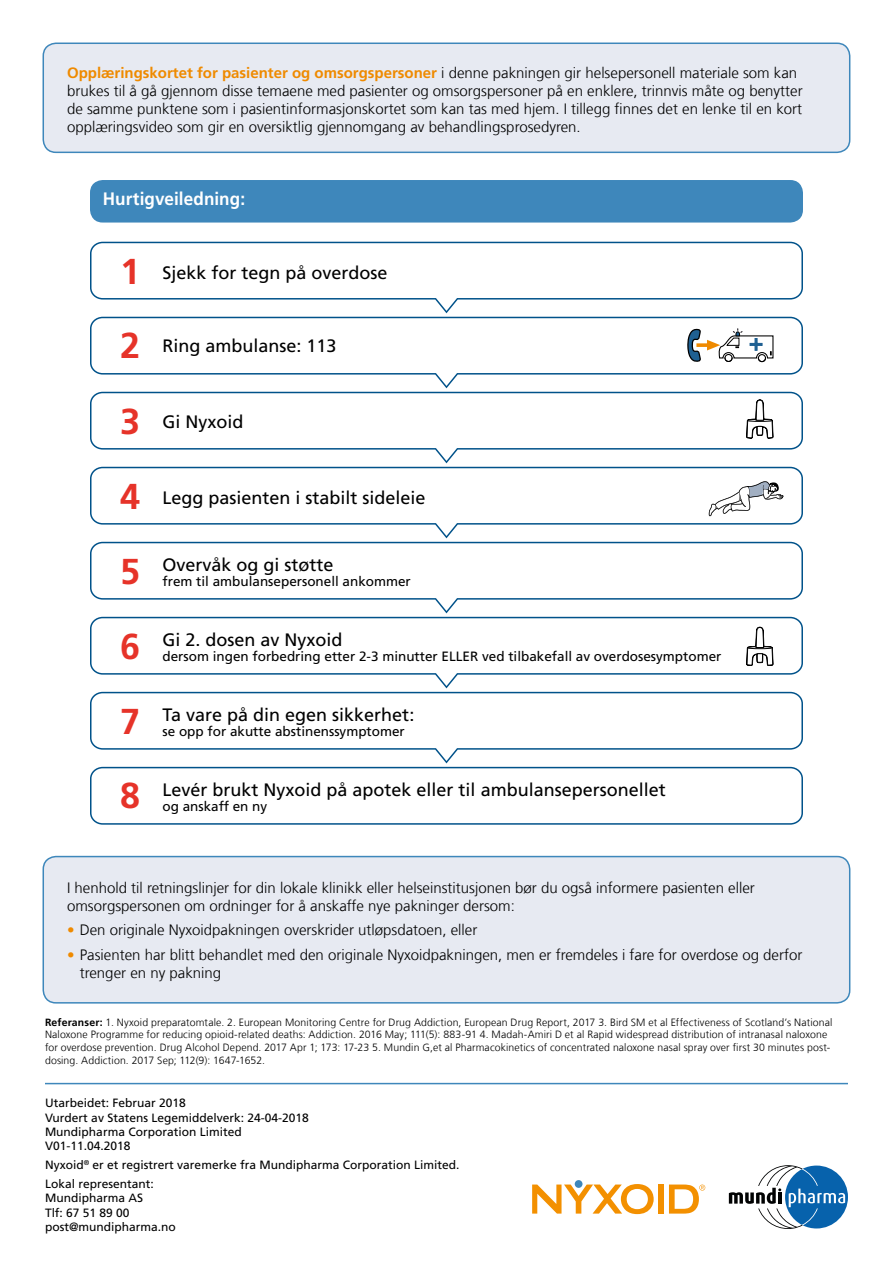
<style>
.page{position:relative;width:893px;height:1263px;background:#fff}
.page>*{position:absolute;margin:0;border:0;box-sizing:border-box;transform-origin:0 0}
.t1{font:18px "Frutiger LT Com";color:#000}
.t2{font:700 18px "Frutiger LT Com";letter-spacing:.005em;color:#fff;scale:.95 1}
.t3{font:300 15px/18px "Frutiger LT Com";color:#000}
.t4{font:13.5px "Frutiger LT Com";color:#000}
.t5{font:12px/14.4px "Frutiger LT Com";color:#000}
.t6{font:300 10.5px/12.6px "Frutiger LT Com";letter-spacing:.01em;color:#000}
.s1{font-weight:700;color:#ef8a00}
.s2{font-weight:700;font-size:36px;color:#e63329}
.s3{color:#ef8a00}
.s4{font-weight:700}
</style>
<div class="page">
<div style="left:43px;top:43px;width:807px;height:109px;background:#e7eaf2;border-radius:13px"></div>
<div style="left:43px;top:43px;width:807px;height:110px;border:2px solid #3e87bb;border-radius:13px"></div>
<div style="left:43px;top:856px;width:807px;height:147px;background:#e7eaf2;border-radius:13px"></div>
<div style="left:43px;top:856px;width:807px;height:147px;border:2px solid #3e87bb;border-radius:13px"></div>
<svg style="left:729px;top:1165px;width:119px;height:64px"></svg>
<svg style="left:90px;top:242px;width:713px;height:71px"></svg>
<svg style="left:90px;top:317px;width:713px;height:71px"></svg>
<svg style="left:687px;top:294px;width:87px;height:77px"></svg>
<svg style="left:90px;top:392px;width:713px;height:71px"></svg>
<svg style="left:90px;top:542px;width:713px;height:71px"></svg>
<svg style="left:90px;top:617px;width:713px;height:71px"></svg>
<svg style="left:746px;top:626px;width:28px;height:66px"></svg>
<svg style="left:90px;top:692px;width:713px;height:71px"></svg>
<svg style="left:90px;top:767px;width:713px;height:58px"></svg>
<svg style="left:90px;top:467px;width:713px;height:71px"></svg>
<svg style="left:708px;top:399px;width:77px;height:128px"></svg>
<div style="left:90px;top:180px;width:713px;height:43px;background:#3e87bb;border-radius:13px"></div>
<hr style="left:45px;top:1083px;width:803px;height:1px;background:#3e87bb">
<div style="left:658px;top:1184px;width:5px;height:29px;background:#f39000"></div>
<svg style="left:532px;top:1184px;width:122px;height:30px"></svg>
<div style="left:575px;top:1180px;width:7px;height:8px;background:#3e87bb;border-radius:50%"></div>
<svg style="left:669px;top:1184px;width:36px;height:29px"></svg>
<p class="t3" style="left:67px;top:63px;width:737px"><span class="s1">Opplæringskortet for pasienter og omsorgspersoner</span> i denne pakningen gir helsepersonell materiale som kan brukes til å gå gjennom disse temaene med pasienter og omsorgspersoner på en enklere, trinnvis måte og benytter de samme punktene som i pasientinformasjonskortet som kan tas med hjem. I tillegg finnes det en lenke til en kort opplæringsvideo som gir en oversiktlig gjennomgang av behandlingsprosedyren.</p>
<p class="t2" style="left:103px;top:188px;width:151px">Hurtigveiledning:</p>
<p class="t1" style="left:120px;top:262px;width:269px"><span class="s2">1</span> Sjekk for tegn på overdose</p>
<p class="t1" style="left:120px;top:336px;width:218px"><span class="s2">2</span> Ring ambulanse: 113</p>
<p class="t1" style="left:120px;top:411px;width:125px"><span class="s2">3</span> Gi Nyxoid</p>
<p class="t1" style="left:120px;top:487px;width:307px"><span class="s2">4</span> Legg pasienten i stabilt sideleie</p>
<p class="t1" style="left:120px;top:555px;width:215px"><span class="s2">5</span> Overvåk og gi støtte</p>
<p class="t4" style="left:163px;top:574px;width:250px">frem til ambulansepersonell ankommer</p>
<p class="t1" style="left:120px;top:629px;width:224px"><span class="s2">6</span> Gi 2. dosen av Nyxoid</p>
<p class="t4" style="left:163px;top:649px;width:560px">dersom ingen forbedring etter 2-3 minutter ELLER ved tilbakefall av overdosesymptomer</p>
<p class="t1" style="left:120px;top:705px;width:296px"><span class="s2">7</span> Ta vare på din egen sikkerhet:</p>
<p class="t4" style="left:163px;top:724px;width:244px">se opp for akutte abstinenssymptomer</p>
<p class="t1" style="left:120px;top:779px;width:547px"><span class="s2">8</span> Levér brukt Nyxoid på apotek eller til ambulansepersonellet</p>
<p class="t4" style="left:163px;top:798px;width:106px">og anskaff en ny</p>
<p class="t3" style="left:67px;top:879px;width:689px">I henhold til retningslinjer for din lokale klinikk eller helseinstitusjonen bør du også informere pasienten eller omsorgspersonen om ordninger for å anskaffe nye pakninger dersom:</p>
<p class="t3" style="left:67px;top:921px;width:412px"><span class="s3">•</span> Den originale Nyxoidpakningen overskrider utløpsdatoen, eller</p>
<p class="t3" style="left:80px;top:945px;width:724px;text-indent:-13px"><span class="s3">•</span> Pasienten har blitt behandlet med den originale Nyxoidpakningen, men er fremdeles i fare for overdose og derfor trenger en ny pakning</p>
<p class="t6" style="left:45px;top:1016px;width:789px"><span class="s4">Referanser:</span> 1. Nyxoid preparatomtale. 2. European Monitoring Centre for Drug Addiction, European Drug Report, 2017 3. Bird SM et al Effectiveness of Scotland’s National Naloxone Programme for reducing opioid-related deaths: Addiction. 2016 May; 111(5): 883-91 4. Madah-Amiri D et al Rapid widespread distribution of intranasal naloxone for overdose prevention. Drug Alcohol Depend. 2017 Apr 1; 173: 17-23 5. Mundin G,et al Pharmacokinetics of concentrated naloxone nasal spray over first 30 minutes post&shy;dosing. Addiction. 2017 Sep; 112(9): 1647-1652.</p>
<p class="t5" style="left:45px;top:1096px;width:265px">Utarbeidet: Februar 2018<br>Vurdert av Statens Legemiddelverk: 24-04-2018<br>Mundipharma Corporation Limited<br>V01-11.04.2018</p>
<p class="t5" style="left:45px;top:1156px;width:416px;line-height:18.6px">Nyxoid<sup>®</sup> er et registrert varemerke fra Mundipharma Corporation Limited.<br>Lokal representant:</p>
<p class="t5" style="left:45px;top:1191px;width:132px">Mundipharma AS<br>Tlf: 67 51 89 00 post@mundipharma.no</p>
</div>
